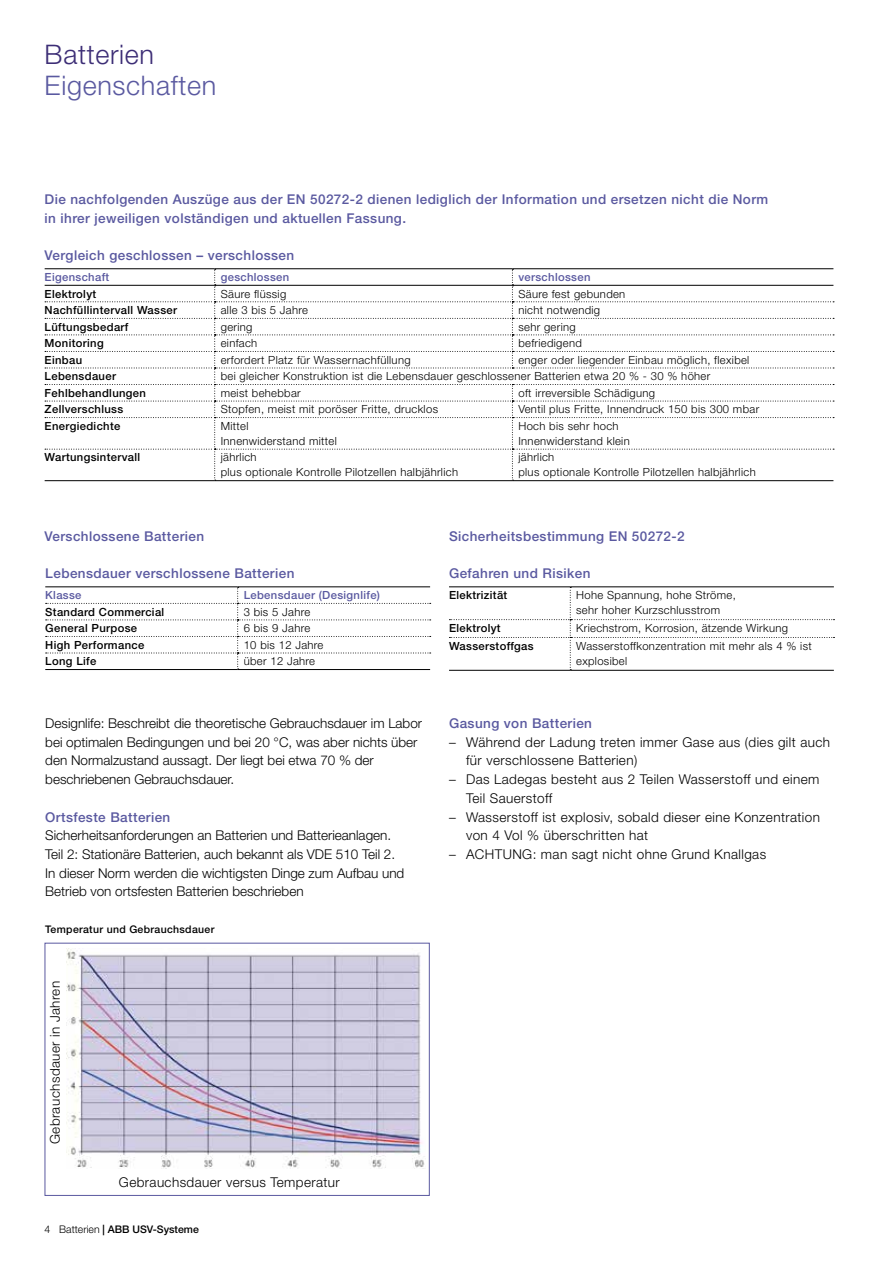
<style>
.page{position:relative;width:893px;height:1263px;background:#fff}
.page>*{position:absolute;margin:0;border:0;box-sizing:border-box;transform-origin:0 0}
.t1{font:300 27px "Helvetica Neue LT Std";letter-spacing:.025em;color:#5a59a0}
.t2{font:300 27px "Helvetica Neue LT Std";letter-spacing:.025em;color:#3d2e76}
.t3{font:300 13.5px/18.8px "Helvetica Neue LT Std";color:#000}
.t4{font:500 13.5px/18.8px "Helvetica Neue LT Std";letter-spacing:.03em;color:#5a59a0}
.t5{font:300 13.5px/18.8px "Helvetica Neue LT Std";letter-spacing:.03em;color:#000}
.t6{font:300 11.25px/15px "Helvetica Neue LT Std";letter-spacing:.03em;color:#000}
.t7{font:500 11.25px "Helvetica Neue LT Std";letter-spacing:.03em;color:#000}
.t8{font:500 11.25px "Helvetica Neue LT Std";letter-spacing:.03em;color:#5a59a0}
.t9{font:500 10.5px "Helvetica Neue LT Std";letter-spacing:.03em;color:#000}
.t10{font:500 10.5px "Helvetica Neue LT Std";color:#000}
.s1{font-weight:300}
</style>
<div class="page">
<svg style="left:45px;top:269px;width:789px;height:212px"></svg>
<hr style="left:45px;top:268px;width:170px;height:1px;background:#000">
<hr style="left:215px;top:268px;width:297px;height:1px;background:#000">
<hr style="left:512px;top:268px;width:321px;height:1px;background:#000">
<hr style="left:45px;top:285px;width:170px;height:1px;background:#000">
<hr style="left:215px;top:285px;width:297px;height:1px;background:#000">
<hr style="left:512px;top:285px;width:321px;height:1px;background:#000">
<hr style="left:45px;top:480px;width:170px;height:1px;background:#000">
<hr style="left:215px;top:480px;width:297px;height:1px;background:#000">
<hr style="left:512px;top:480px;width:321px;height:1px;background:#000">
<hr style="left:45px;top:587px;width:193px;height:1px;background:#000">
<hr style="left:45px;top:669px;width:193px;height:1px;background:#000">
<svg style="left:46px;top:587px;width:385px;height:83px"></svg>
<hr style="left:449px;top:670px;width:121px;height:1px;background:#000">
<hr style="left:570px;top:670px;width:264px;height:1px;background:#000">
<svg style="left:449px;top:587px;width:385px;height:83px"></svg>
<img style="left:66px;top:948px;width:359px;height:221px">
<div style="left:45px;top:943px;width:385px;height:253px;border:1px solid #5a59a0"></div>
<h1 class="t2" style="left:45px;top:38px;width:111px">Batterien</h1>
<h1 class="t1" style="left:45px;top:69px;width:173px">Eigenschaften</h1>
<p class="t4" style="left:45px;top:190px;width:725px">Die nachfolgenden Auszüge aus der EN 50272-2 dienen lediglich der Information und ersetzen nicht die Norm in ihrer jeweiligen volständigen und aktuellen Fassung.</p>
<p class="t4" style="left:45px;top:246px;width:251px">Vergleich geschlossen – verschlossen</p>
<p class="t8" style="left:45px;top:270px;width:66px">Eigenschaft</p>
<p class="t8" style="left:221px;top:270px;width:70px">geschlossen</p>
<p class="t8" style="left:518px;top:270px;width:74px">verschlossen</p>
<p class="t7" style="left:45px;top:287px;width:53px">Elektrolyt</p>
<p class="t6" style="left:221px;top:286px;width:67px">Säure flüssig</p>
<p class="t6" style="left:518px;top:286px;width:108px">Säure fest gebunden</p>
<p class="t7" style="left:45px;top:303px;width:134px">Nachfüllintervall Wasser</p>
<p class="t6" style="left:221px;top:302px;width:89px">alle 3 bis 5 Jahre</p>
<p class="t6" style="left:518px;top:302px;width:83px">nicht notwendig</p>
<p class="t7" style="left:45px;top:320px;width:85px">Lüftungsbedarf</p>
<p class="t6" style="left:221px;top:319px;width:33px">gering</p>
<p class="t6" style="left:518px;top:319px;width:59px">sehr gering</p>
<p class="t7" style="left:45px;top:336px;width:61px">Monitoring</p>
<p class="t6" style="left:221px;top:335px;width:38px">einfach</p>
<p class="t6" style="left:518px;top:335px;width:65px">befriedigend</p>
<p class="t7" style="left:45px;top:353px;width:39px">Einbau</p>
<p class="t6" style="left:221px;top:352px;width:191px">erfordert Platz für Wassernachfüllung</p>
<p class="t6" style="left:518px;top:352px;width:232px">enger oder liegender Einbau möglich, flexibel</p>
<p class="t7" style="left:45px;top:370px;width:73px">Lebensdauer</p>
<p class="t6" style="left:221px;top:368px;width:491px">bei gleicher Konstruktion ist die Lebensdauer geschlossener Batterien etwa 20 % - 30 % höher</p>
<p class="t7" style="left:45px;top:386px;width:103px">Fehlbehandlungen</p>
<p class="t6" style="left:221px;top:385px;width:82px">meist behebbar</p>
<p class="t6" style="left:518px;top:385px;width:138px">oft irreversible Schädigung</p>
<p class="t7" style="left:45px;top:403px;width:80px">Zellverschluss</p>
<p class="t6" style="left:221px;top:402px;width:219px">Stopfen, meist mit poröser Fritte, drucklos</p>
<p class="t6" style="left:518px;top:402px;width:242px">Ventil plus Fritte, Innendruck 150 bis 300 mbar</p>
<p class="t7" style="left:45px;top:419px;width:77px">Energiedichte</p>
<p class="t6" style="left:221px;top:418px;width:118px">Mittel<br>Innenwiderstand mittel</p>
<p class="t6" style="left:518px;top:418px;width:113px">Hoch bis sehr hoch<br>Innenwiderstand klein</p>
<p class="t7" style="left:45px;top:451px;width:97px">Wartungsintervall</p>
<p class="t6" style="left:221px;top:450px;width:239px">jährlich<br>plus optionale Kontrolle Pilotzellen halbjährlich</p>
<p class="t6" style="left:518px;top:450px;width:239px">jährlich<br>plus optionale Kontrolle Pilotzellen halbjährlich</p>
<p class="t4" style="left:45px;top:527px;width:161px">Verschlossene Batterien</p>
<p class="t4" style="left:45px;top:564px;width:251px">Lebensdauer verschlossene Batterien</p>
<p class="t8" style="left:45px;top:588px;width:38px">Klasse</p>
<p class="t8" style="left:244px;top:588px;width:138px">Lebensdauer (Designlife)</p>
<p class="t7" style="left:45px;top:605px;width:121px">Standard Commercial</p>
<p class="t6" style="left:244px;top:604px;width:68px">3 bis 5 Jahre</p>
<p class="t7" style="left:45px;top:621px;width:93px">General Purpose</p>
<p class="t6" style="left:244px;top:620px;width:68px">6 bis 9 Jahre</p>
<p class="t7" style="left:45px;top:638px;width:101px">High Performance</p>
<p class="t6" style="left:244px;top:637px;width:81px">10 bis 12 Jahre</p>
<p class="t7" style="left:45px;top:654px;width:53px">Long Life</p>
<p class="t6" style="left:244px;top:653px;width:73px">über 12 Jahre</p>
<p class="t3" style="left:45px;top:713px;width:378px">Designlife: Beschreibt die theoretische Gebrauchsdauer im Labor bei optimalen Bedingungen und bei 20 °C, was aber nichts über den Normalzustand aussagt. Der liegt bei etwa 70 % der beschriebenen Gebrauchsdauer.</p>
<p class="t4" style="left:45px;top:807px;width:127px">Ortsfeste Batterien</p>
<p class="t3" style="left:45px;top:826px;width:361px">Sicherheitsanforderungen an Batterien und Batterieanlagen.<br>Teil 2: Stationäre Batterien, auch bekannt als VDE 510 Teil 2.<br>In dieser Norm werden die wichtigsten Dinge zum Aufbau und Betrieb von ortsfesten Batterien beschrieben</p>
<p class="t9" style="left:45px;top:923px;width:171px">Temperatur und Gebrauchsdauer</p>
<p class="t5" style="left:45px;top:1144px;width:165px;rotate:-90deg">Gebrauchsdauer in Jahren</p>
<p class="t5" style="left:119px;top:1172px;width:222px">Gebrauchsdauer versus Temperatur</p>
<p class="t10" style="left:45px;top:1223px;width:156px"><span class="s1">4 Batterien</span> | ABB USV-Systeme</p>
<p class="t4" style="left:449px;top:527px;width:237px">Sicherheitsbestimmung EN 50272-2</p>
<p class="t4" style="left:449px;top:564px;width:143px">Gefahren und Risiken</p>
<p class="t7" style="left:449px;top:588px;width:60px">Elektrizität</p>
<p class="t6" style="left:576px;top:587px;width:161px">Hohe Spannung, hohe Ströme, sehr hoher Kurzschlusstrom</p>
<p class="t7" style="left:449px;top:621px;width:53px">Elektrolyt</p>
<p class="t6" style="left:576px;top:620px;width:213px">Kriechstrom, Korrosion, ätzende Wirkung</p>
<p class="t7" style="left:449px;top:639px;width:86px">Wasserstoffgas</p>
<p class="t6" style="left:576px;top:638px;width:237px">Wasserstoffkonzentration mit mehr als 4 % ist explosibel</p>
<p class="t4" style="left:449px;top:714px;width:144px">Gasung von Batterien</p>
<p class="t5" style="left:466px;top:732px;width:365px;text-indent:-17px">– Während der Ladung treten immer Gase aus (dies gilt auch für verschlossene Batterien)</p>
<p class="t5" style="left:466px;top:770px;width:355px;text-indent:-17px">– Das Ladegas besteht aus 2 Teilen Wasserstoff und einem<br>Teil Sauerstoff</p>
<p class="t5" style="left:466px;top:807px;width:355px;text-indent:-17px">– Wasserstoff ist explosiv, sobald dieser eine Konzentration von 4 Vol % überschritten hat</p>
<p class="t5" style="left:449px;top:844px;width:319px">– ACHTUNG: man sagt nicht ohne Grund Knallgas</p>
</div>
